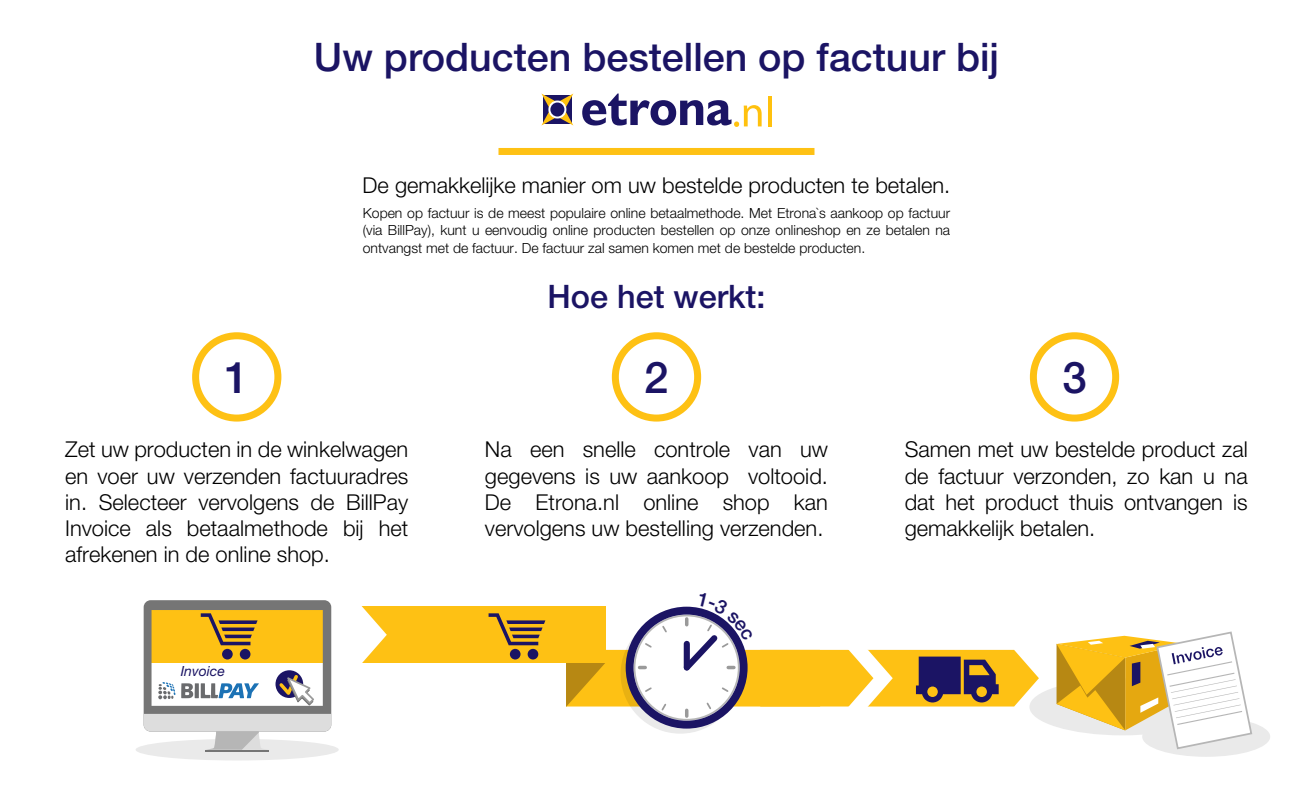
<style>
.page{position:relative;width:1313px;height:788px;background:#fff}
.page>*{position:absolute;margin:0;border:0;box-sizing:border-box;transform-origin:0 0}
.t1{font:500 43.75px "Helvetica Neue";color:#1b1464}
.t2{font:500 39.38px "Helvetica Neue";color:#1b1464}
.t3{font:500 32.38px "Helvetica Neue";color:#1b1464}
.t4{font:300 21.88px/26.2px "Helvetica Neue";color:#000;text-align:justify}
.t5{font:300 14px/17.5px "Helvetica Neue";color:#000;text-align:justify}
.t6{font:italic 14px "Helvetica Neue";color:#1b1464}
</style>
<div class="page">
<div style="left:498px;top:148px;width:316px;height:7px;background:#fec114"></div>
<svg style="left:541px;top:93px;width:32px;height:32px"></svg>
<svg style="left:548px;top:100px;width:18px;height:18px"></svg>
<div style="left:550px;top:102px;width:14px;height:14px;background:#1b1464;border-radius:50%"></div>
<svg style="left:582px;top:93px;width:179px;height:34px"></svg>
<hr style="left:768px;top:96px;width:3px;height:30px;background:#ffc10e">
<div style="left:192px;top:332px;width:89px;height:89px;border:7px solid #fec114;border-radius:50%"></div>
<div style="left:612px;top:332px;width:89px;height:89px;border:7px solid #fec114;border-radius:50%"></div>
<div style="left:1029px;top:332px;width:90px;height:89px;border:7px solid #fec114;border-radius:50%"></div>
<div style="left:136px;top:738px;width:203px;height:22px;background:#eaeaea;border-radius:50%"></div>
<div style="left:1029px;top:678px;width:186px;height:57px;background:#eaeaea;border-radius:50%"></div>
<div style="left:1142px;top:716px;width:128px;height:40px;background:#eaeaea;border-radius:50%"></div>
<hr style="left:206px;top:749px;width:63px;height:2px;background:#757575">
<svg style="left:144px;top:600px;width:187px;height:149px"></svg>
<svg style="left:620px;top:614px;width:120px;height:119px"></svg>
<div style="left:625px;top:606px;width:122px;height:122px;border:8px solid #1b1464;border-radius:50%"></div>
<div style="left:345px;top:606px;width:260px;height:57px;background:#fec114"></div>
<div style="left:510px;top:648px;width:10px;height:11px;background:#1b1464;border-radius:50%"></div>
<div style="left:527px;top:648px;width:11px;height:11px;background:#1b1464;border-radius:50%"></div>
<svg style="left:488px;top:613px;width:57px;height:32px"></svg>
<svg style="left:1056px;top:631px;width:197px;height:119px"></svg>
<svg style="left:345px;top:606px;width:42px;height:57px"></svg>
<svg style="left:566px;top:606px;width:473px;height:110px"></svg>
<h2 class="t2" style="left:314px;top:33px;width:686px">Uw producten bestellen op factuur bij</h2>
<p class="t4" style="left:362px;top:172px;width:589px">De gemakkelijke manier om uw bestelde producten te betalen.</p>
<p class="t5" style="left:363px;top:203px;width:589px">Kopen op factuur is de meest populaire online betaalmethode. Met Etrona`s aankoop op factuur (via BillPay), kunt u eenvoudig online producten bestellen op onze onlineshop en ze betalen na ontvangst met de factuur. De factuur zal samen komen met de bestelde producten.</p>
<h3 class="t3" style="left:547px;top:277px;width:219px">Hoe het werkt:</h3>
<h1 class="t1" style="left:225px;top:351px;width:26px">1</h1>
<h1 class="t1" style="left:644px;top:351px;width:26px">2</h1>
<h1 class="t1" style="left:1062px;top:351px;width:26px">3</h1>
<p class="t4" style="left:65px;top:436px;width:344px">Zet uw producten in de winkelwagen en voer uw verzenden factuuradres in. Selecteer vervolgens de BillPay Invoice als betaalmethode bij het afrekenen in de online shop.</p>
<p class="t4" style="left:485px;top:436px;width:344px">Na een snelle controle van uw gegevens is uw aankoop voltooid.<br>De Etrona.nl online shop kan vervolgens uw bestelling verzenden.</p>
<p class="t4" style="left:904px;top:436px;width:344px">Samen met uw bestelde product zal de factuur verzonden, zo kan u na dat het product thuis ontvangen is gemakkelijk betalen.</p>
<p class="t6" style="left:181px;top:662px;width:46px">Invoice</p>
</div>
